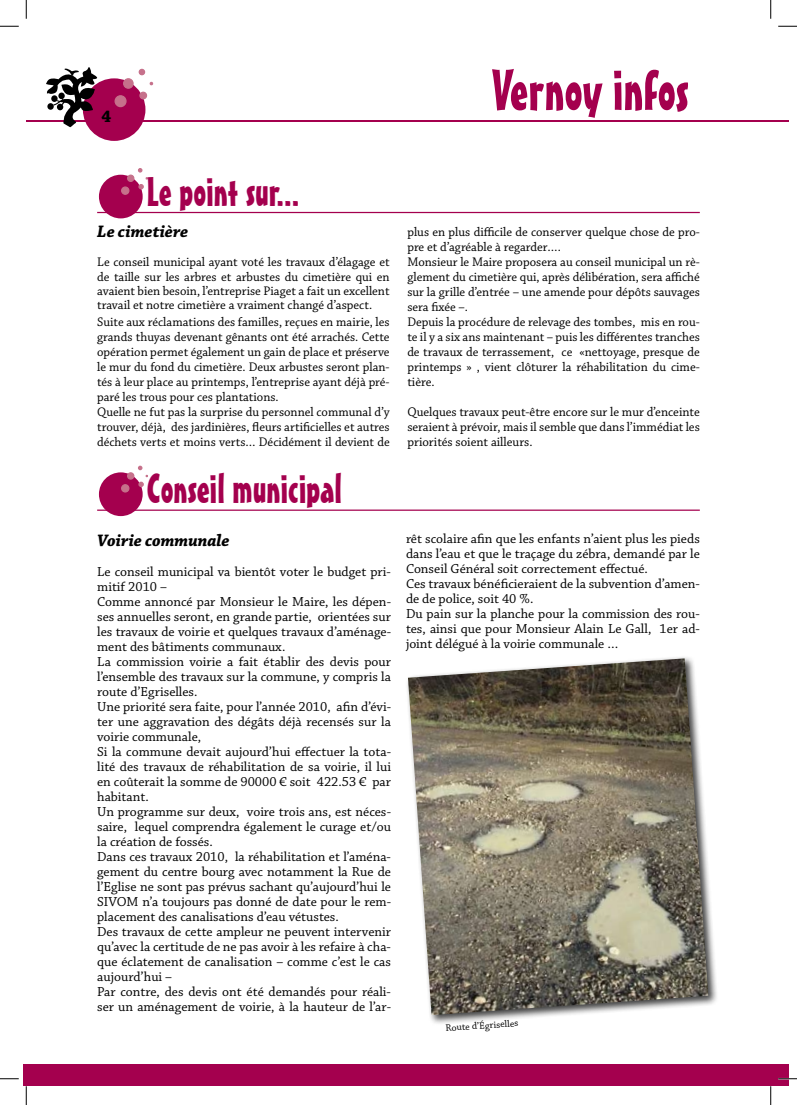
<style>
.page{position:relative;width:797px;height:1105px;background:#fff}
.page>*{position:absolute;margin:0;border:0;box-sizing:border-box;transform-origin:0 0}
.t1{font:56.88px "Mister Earl BT";color:#a4004e}
.t2{font:40.38px "Mister Earl BT";color:#a4004e}
.t3{font:italic 700 17.5px "Chaparral Pro";color:#000}
.t4{font:700 17.5px "Chaparral Pro";color:#000}
.t5{font:13.75px/15px "Chaparral Pro";color:#000}
.t6{font:13.25px/15px "Chaparral Pro";color:#000;text-align:justify}
.t7{font:13.12px/15px "Chaparral Pro";color:#000}
.t8{font:10px "Chaparral Pro";color:#000}
.s1{font-size:13.25px}
</style>
<div class="page">
<div style="left:83px;top:78px;width:62px;height:63px;background:#a4004e;border-radius:50%"></div>
<div style="left:115px;top:96px;width:11px;height:11px;background:#c6718b;border-radius:50%"></div>
<div style="left:114px;top:95px;width:13px;height:12px;border:1px solid #c6718b;border-radius:50%"></div>
<div style="left:124px;top:79px;width:9px;height:9px;background:#c6718b;border-radius:50%"></div>
<div style="left:123px;top:78px;width:11px;height:11px;border:1px solid #c6718b;border-radius:50%"></div>
<svg style="left:139px;top:69px;width:6px;height:6px"></svg>
<div style="left:140px;top:92px;width:6px;height:7px;background:#c6718b;border-radius:50%"></div>
<div style="left:139px;top:92px;width:8px;height:7px;border:1px solid #c6718b;border-radius:50%"></div>
<hr style="left:26px;top:120px;width:744px;height:2px;background:#a4004e">
<svg style="left:46px;top:67px;width:52px;height:60px"></svg>
<svg style="left:770px;top:120px;width:18px;height:2px"></svg>
<div style="left:99px;top:175px;width:44px;height:43px;background:#a4004e;border-radius:50%"></div>
<div style="left:122px;top:187px;width:7px;height:7px;background:#c6718b;border-radius:50%"></div>
<div style="left:121px;top:186px;width:8px;height:9px;border:1px solid #c6718b;border-radius:50%"></div>
<div style="left:127px;top:175px;width:7px;height:7px;border:1px solid #c6718b;border-radius:50%"></div>
<svg style="left:128px;top:168px;width:20px;height:21px"></svg>
<hr style="left:97px;top:212px;width:602px;height:1px;background:#a4004e">
<div style="left:23px;top:1064px;width:765px;height:22px;background:#a4004e"></div>
<div style="left:99px;top:472px;width:44px;height:44px;background:#a4004e;border-radius:50%"></div>
<div style="left:122px;top:485px;width:7px;height:7px;background:#c6718b;border-radius:50%"></div>
<div style="left:121px;top:484px;width:8px;height:8px;border:1px solid #c6718b;border-radius:50%"></div>
<div style="left:127px;top:472px;width:7px;height:8px;border:1px solid #c6718b;border-radius:50%"></div>
<svg style="left:128px;top:466px;width:20px;height:21px"></svg>
<hr style="left:97px;top:509px;width:602px;height:2px;background:#a4004e">
<div style="left:404px;top:655px;width:353px;height:437px;background:#000;opacity:.75"></div>
<img style="left:408px;top:658px;width:300px;height:357px">
<svg style="left:0;top:25px;width:19px;height:2px"></svg>
<svg style="left:778px;top:25px;width:19px;height:2px"></svg>
<svg style="left:0;top:1078px;width:19px;height:1px"></svg>
<svg style="left:778px;top:1078px;width:19px;height:1px"></svg>
<svg style="left:25px;top:0;width:2px;height:19px"></svg>
<svg style="left:25px;top:1086px;width:2px;height:19px"></svg>
<svg style="left:770px;top:0;width:1px;height:19px"></svg>
<svg style="left:770px;top:1086px;width:1px;height:19px"></svg>
<p class="t4" style="left:101px;top:106px;width:11px">4</p>
<h1 class="t1" style="left:491px;top:55px;width:198px">Vernoy infos</h1>
<h2 class="t2" style="left:147px;top:167px;width:154px">Le point sur...</h2>
<p class="t3" style="left:97px;top:221px;width:93px">Le cimetière</p>
<p class="t7" style="left:97px;top:255px;width:294px;line-height:14.4px;text-align:justify">Le conseil municipal ayant voté les travaux d’élagage et de taille sur les arbres et arbustes du cimetière qui en avaient bien besoin, l’entreprise Piaget a fait un excellent travail et notre cimetière a vraiment changé d’aspect.</p>
<p class="t7" style="left:97px;top:315px;width:294px">Suite aux réclamations des familles, reçues en mairie, les grands thuyas devenant gênants ont été arrachés. Cette opération permet également un gain de place et préserve le mur du fond du cimetière. Deux arbustes seront plan&shy;tés à leur place au printemps, l’entreprise ayant déjà pré&shy;paré les trous pour ces plantations.<br>Quelle ne fut pas la surprise du personnel communal d’y trouver, déjà, des jardinières, fleurs artificielles et autres déchets verts et moins verts… Décidément il devient de</p>
<h2 class="t2" style="left:147px;top:465px;width:196px">Conseil municipal</h2>
<p class="t3" style="left:97px;top:530px;width:134px">Voirie communale</p>
<p class="t5" style="left:97px;top:565px;width:295px">Le conseil municipal va bientôt voter le budget pri&shy;mitif 2010 –<br>Comme annoncé par Monsieur le Maire, les dépen&shy;ses annuelles seront, en grande partie, orientées sur les travaux de voirie et quelques travaux d’aménage&shy;ment des bâtiments communaux.<br>La commission voirie a fait établir des devis pour l’ensemble des travaux sur la commune, y compris la route d’Egriselles.<br>Une priorité sera faite, pour l’année 2010, afin d’évi&shy;ter une aggravation des dégâts déjà recensés sur la voirie communale,<br>Si la commune devait aujourd’hui effectuer la tota&shy;lité des travaux de réhabilitation de sa voirie, il lui en coûterait la somme de 90000 € soit 422.53 € par habitant.<br>Un programme sur deux, voire trois ans, est néces&shy;saire, lequel comprendra également le curage et/ou la création de fossés.<br>Dans ces travaux 2010, la réhabilitation et l’aména&shy;gement du centre bourg avec notamment la Rue de l’Eglise ne sont pas prévus sachant qu’aujourd’hui le SIVOM n’a toujours pas donné de date pour le rem&shy;placement des canalisations d’eau vétustes.<br>Des travaux de cette ampleur ne peuvent intervenir qu’avec la certitude de ne pas avoir à les refaire à cha&shy;que éclatement de canalisation – comme c’est le cas aujourd’hui –<br>Par contre, des devis ont été demandés pour réali&shy;ser un aménagement de voirie, à la hauteur de l’ar-</p>
<p class="t7" style="left:407px;top:225px;width:294px">plus en plus difficile de conserver quelque chose de pro&shy;pre et d’agréable à regarder….<br>Monsieur le Maire proposera au conseil municipal un rè&shy;glement du cimetière qui, après délibération, sera affiché sur la grille d’entrée – une amende pour dépôts sauvages sera fixée –.<br>Depuis la procédure de relevage des tombes, mis en rou&shy;te il y a six ans maintenant – puis les différentes tranches de travaux de terrassement, ce «nettoyage, presque de printemps » , vient clôturer la réhabilitation du <span class="s1">cime-</span></p>
<p class="t6" style="left:407px;top:375px;width:29px">tière.</p>
<p class="t6" style="left:407px;top:405px;width:294px">Quelques travaux peut-être encore sur le mur d’enceinte seraient à prévoir, mais il semble que dans l’immédiat les priorités soient ailleurs.</p>
<p class="t5" style="left:406px;top:532px;width:295px">rêt scolaire afin que les enfants n’aient plus les pieds dans l’eau et que le traçage du zébra, demandé par le Conseil Général soit correctement effectué.<br>Ces travaux bénéficieraient de la subvention d’amen&shy;de de police, soit 40 %.<br>Du pain sur la planche pour la commission des rou&shy;tes, ainsi que pour Monsieur Alain Le Gall, 1er ad&shy;joint délégué à la voirie communale …</p>
<p class="t8" style="left:445px;top:1022px;width:74px;rotate:-4deg">Route d’Égriselles</p>
</div>
